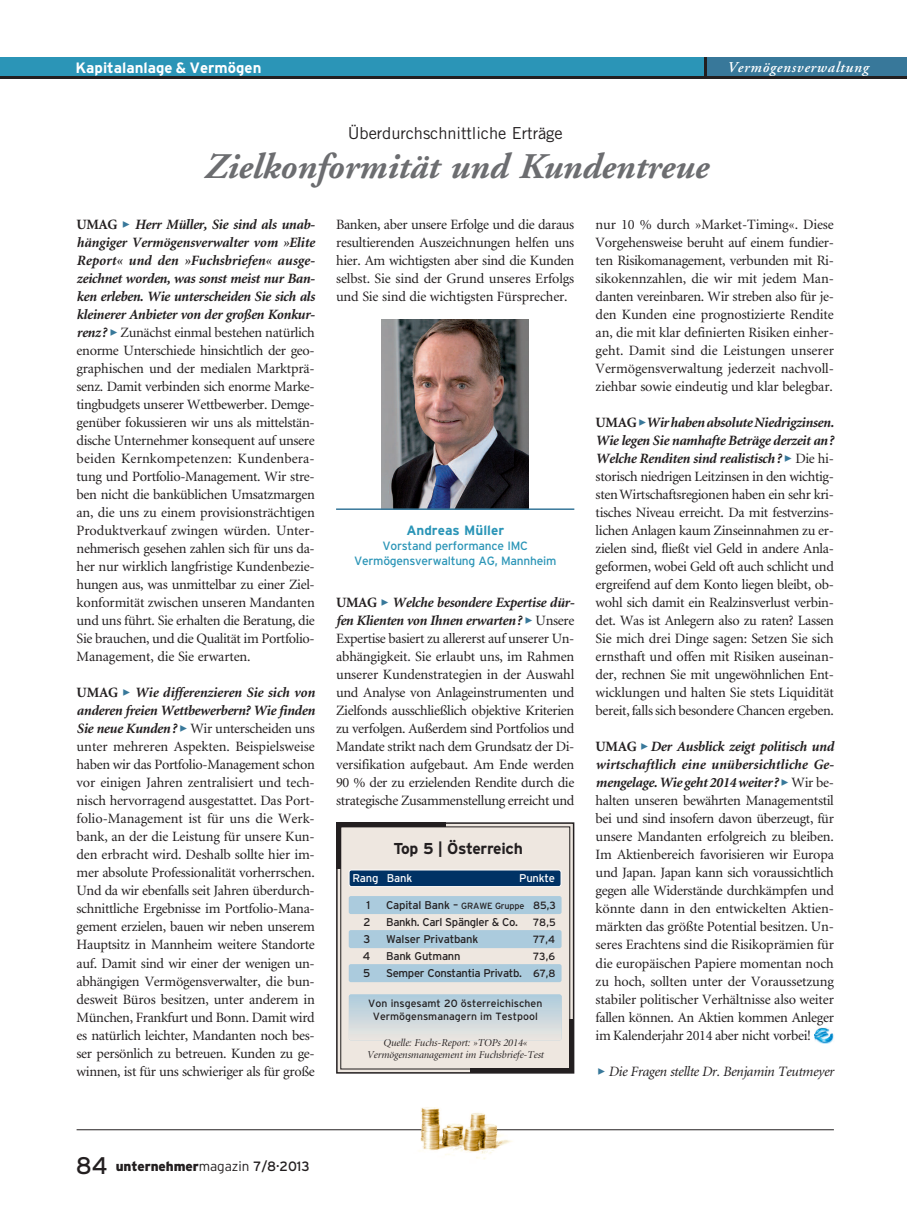
<style>
.page{position:relative;width:919px;height:1217px;background:#fff}
.page>*{position:absolute;margin:0;border:0;box-sizing:border-box;transform-origin:0 0}
.t1{font:italic 700 36px "Adobe Garamond";color:#6c6d70}
.t2{font:16.5px "Trade Gothic";letter-spacing:-.005em;color:#231f20}
.t3{font:700 15.75px "Interstate";letter-spacing:-.02em;color:#231f20}
.t4{font:700 15px "Interstate";color:#fff}
.t5{font:italic 600 15px "Adobe Garamond";letter-spacing:.05em;color:#fff}
.t6{font:14.25px/18px "Minion";letter-spacing:-.025em;color:#231f20;text-align:justify}
.t7{font:italic 14.25px "Minion";letter-spacing:-.025em;color:#231f20}
.t8{font:900 13.5px "Interstate";letter-spacing:-.005em;color:#231f20}
.t9{font:700 13.5px "Interstate";color:#2b95b7}
.t10{font:12px/14.4px "Interstate";letter-spacing:-.02em;color:#2b95b7;text-align:center}
.t11{font:11.25px/17px "Interstate";letter-spacing:-.035em;color:#231f20;text-align:center}
.t12{font:11.25px "Interstate";letter-spacing:-.02em;color:#fff}
.t13{font:10.5px/17px "Interstate";color:#231f20;text-align:center}
.t14{font:italic 10.5px/12.6px "Minion Display";color:#231f20;text-align:center}
.s1{font-weight:700}
.s2{font-family:"FF Dingbests";font-size:13.5px;color:#38789a}
.s3{font-weight:700;font-style:italic}
.s4{font-size:9px}
.s5{font-family:"FF Dingbests";font-style:normal;font-size:13.5px;color:#38789a}
.s6{font-weight:400;font-size:24px}
.s7{font-weight:300}
.s8{font-weight:400}
</style>
<div class="page">
<div style="left:0;top:57px;width:906px;height:22px;background:#2b95b7"></div>
<div style="left:704px;top:57px;width:202px;height:22px;background:#38789a"></div>
<hr style="left:704px;top:57px;width:2px;height:22px;background:#231f20">
<hr style="left:0;top:77px;width:906px;height:2px;background:#231f20">
<img style="left:382px;top:319px;width:146px;height:189px">
<hr style="left:336px;top:508px;width:238px;height:2px;background:#38789a">
<img style="left:404px;top:1107px;width:114px;height:52px">
<hr style="left:77px;top:1129px;width:344px;height:1px;background:#231f20">
<hr style="left:497px;top:1129px;width:336px;height:1px;background:#231f20">
<div style="left:337px;top:822px;width:236px;height:250px;background:#eee7e0"></div>
<div style="left:336px;top:822px;width:238px;height:251px;border:2px solid #231f20"></div>
<div style="left:340px;top:826px;width:230px;height:243px;border:1px solid #231f20"></div>
<hr style="left:337px;top:822px;width:109px;height:4px;background:#231f20">
<hr style="left:336px;top:822px;width:4px;height:47px;background:#231f20">
<hr style="left:569px;top:1019px;width:4px;height:52px;background:#231f20">
<hr style="left:470px;top:1068px;width:103px;height:4px;background:#231f20">
<div style="left:349px;top:870px;width:211px;height:15px;background:#003265;border-radius:2px"></div>
<div style="left:348px;top:869px;width:213px;height:17px;border:2px solid #fff;border-radius:3px"></div>
<div style="left:349px;top:895px;width:212px;height:18px;background:#abcbdd;border-radius:2px"></div>
<div style="left:349px;top:929px;width:212px;height:18px;background:#abcbdd;border-radius:2px"></div>
<div style="left:349px;top:963px;width:212px;height:18px;background:#abcbdd;border-radius:2px"></div>
<div style="left:349px;top:994px;width:212px;height:46px;background:linear-gradient(to bottom,#accbdc,#e9e5e0);border-radius:2px"></div>
<img style="left:814px;top:1027px;width:20px;height:16px">
<p class="t4" style="left:75px;top:59px;width:187px">Kapitalanlage &amp; Vermögen</p>
<p class="t2" style="left:348px;top:127px;width:216px">Überdurchschnittliche Erträge</p>
<p class="t1" style="left:203px;top:152px;width:506px">Zielkonformität und Kundentreue</p>
<p class="t5" style="left:727px;top:61px;width:143px">Vermögensverwaltung</p>
<p class="t6" style="left:77px;top:216px;width:240px;text-align:left"><span class="s1">UMAG</span> <span class="s2">&gt;</span> <span class="s3">Herr Müller, Sie sind als unab&shy;hängiger Vermögensverwalter vom »Elite Report« und den »Fuchsbriefen« ausge&shy;zeichnet worden, was sonst meist nur Ban&shy;ken erleben. Wie unterscheiden Sie sich als kleinerer Anbieter von der großen Konkur&shy;renz?</span> <span class="s2">&gt;</span> Zunächst einmal bestehen natürlich enorme Unterschiede hinsichtlich der geo&shy;graphischen und der medialen Marktprä&shy;senz. Damit verbinden sich enorme Marke&shy;tingbudgets unserer Wettbewerber. Demge&shy;genüber fokussieren wir uns als mittelstän&shy;dische Unternehmer konsequent auf unsere beiden Kernkompetenzen: Kundenbera&shy;tung und Portfolio-Management. Wir stre&shy;ben nicht die banküblichen Umsatzmargen an, die uns zu einem provisionsträchtigen Produktverkauf zwingen würden. Unter&shy;nehmerisch gesehen zahlen sich für uns da&shy;her nur wirklich langfristige Kundenbezie&shy;hungen aus, was unmittelbar zu einer Ziel&shy;konformität zwischen unseren Mandanten und uns führt. Sie erhalten die Beratung, die Sie brauchen, und die Qualität im Portfolio-Management, die Sie erwarten.</p>
<p class="t6" style="left:77px;top:684px;width:240px"><span class="s1">UMAG</span> <span class="s2">&gt;</span> <span class="s3">Wie differenzieren Sie sich von anderen freien Wettbewerbern? Wie finden Sie neue Kunden?</span> <span class="s2">&gt;</span> Wir unterscheiden uns unter mehreren Aspekten. Beispielsweise haben wir das Portfolio-Management schon vor einigen Jahren zentralisiert und tech&shy;nisch hervorragend ausgestattet. Das Port&shy;folio-Management ist für uns die Werk&shy;bank, an der die Leistung für unsere Kun&shy;den erbracht wird. Deshalb sollte hier im&shy;mer absolute Professionalität vorherrschen.<br>Und da wir ebenfalls seit Jahren überdurch&shy;schnittliche Ergebnisse im Portfolio-Mana&shy;gement erzielen, bauen wir neben unserem Hauptsitz in Mannheim weitere Standorte auf. Damit sind wir einer der wenigen un&shy;abhängigen Vermögensverwalter, die bun&shy;desweit Büros besitzen, unter anderem in München, Frankfurt und Bonn. Damit wird es natürlich leichter, Mandanten noch bes&shy;ser persönlich zu betreuen. Kunden zu ge&shy;winnen, ist für uns schwieriger als für große</p>
<p class="t6" style="left:336px;top:216px;width:240px">Banken, aber unsere Erfolge und die daraus resultierenden Auszeichnungen helfen uns hier. Am wichtigsten aber sind die Kunden selbst. Sie sind der Grund unseres Erfolgs und Sie sind die wichtigsten Fürsprecher.</p>
<p class="t9" style="left:406px;top:522px;width:99px">Andreas Müller</p>
<p class="t10" style="left:354px;top:538px;width:204px">Vorstand performance IMC<br>Vermögensverwaltung AG, Mannheim</p>
<p class="t6" style="left:336px;top:594px;width:240px;text-align:left"><span class="s1">UMAG</span> <span class="s2">&gt;</span> <span class="s3">Welche besondere Expertise dür&shy;fen Klienten von Ihnen erwarten?</span> <span class="s2">&gt;</span> Unsere Expertise basiert zu allererst auf unserer Un&shy;abhängigkeit. Sie erlaubt uns, im Rahmen unserer Kundenstrategien in der Auswahl und Analyse von Anlageinstrumenten und Zielfonds ausschließlich objektive Kriterien zu verfolgen. Außerdem sind Portfolios und Mandate strikt nach dem Grundsatz der Di&shy;versifikation aufgebaut. Am Ende werden 90 % der zu erzielenden Rendite durch die strategische Zusammenstellung erreicht und</p>
<p class="t3" style="left:393px;top:839px;width:131px">Top 5 | Österreich</p>
<p class="t12" style="left:352px;top:870px;width:61px">Rang Bank</p>
<p class="t12" style="left:519px;top:870px;width:37px">Punkte</p>
<p class="t11" style="left:363px;top:896px;width:9px">1<br>2<br>3<br>4<br>5</p>
<p class="t11" style="left:386px;top:896px;width:140px;text-align:left">Capital Bank – <span class="s4">GRAWE Gruppe<br></span>Bankh. Carl Spängler &amp; Co.<br>Walser Privatbank<br>Bank Gutmann<br>Semper Constantia Privatb.</p>
<p class="t13" style="left:533px;top:896px;width:24px;text-align:justify">85,3<br>78,5<br>77,4<br>73,6<br>67,8</p>
<p class="t13" style="left:368px;top:996px;width:176px;line-height:12.8px">Von insgesamt 20 österreichischen<br>Vermögensmanagern im Testpool</p>
<p class="t14" style="left:366px;top:1036px;width:178px">Quelle: Fuchs-Report: »TOPs 2014«<br>Vermögensmanagement im Fuchsbriefe-Test</p>
<p class="t6" style="left:595px;top:216px;width:240px">nur 10 % durch »Market-Timing«. Diese Vorgehensweise beruht auf einem fundier&shy;ten Risikomanagement, verbunden mit Ri&shy;sikokennzahlen, die wir mit jedem Man&shy;danten vereinbaren. Wir streben also für je&shy;den Kunden eine prognostizierte Rendite an, die mit klar definierten Risiken einher&shy;geht. Damit sind die Leistungen unserer Vermögensverwaltung jederzeit nachvoll&shy;ziehbar sowie eindeutig und klar belegbar.</p>
<p class="t6" style="left:595px;top:414px;width:240px"><span class="s1">UMAG</span><span class="s2">&gt;</span><span class="s3">WirhabenabsoluteNiedrigzinsen.<br>Wie legen Sie namhafte Beträge derzeit an?<br>Welche Renditen sind realistisch?</span> <span class="s2">&gt;</span> Die hi&shy;storisch niedrigen Leitzinsen in den wichtig&shy;stenWirtschaftsregionen haben ein sehr kri&shy;tisches Niveau erreicht. Da mit festverzins&shy;lichen Anlagen kaum Zinseinnahmen zu er&shy;zielen sind, fließt viel Geld in andere Anla&shy;geformen, wobei Geld oft auch schlicht und ergreifend auf dem Konto liegen bleibt, ob&shy;wohl sich damit ein Realzinsverlust verbin&shy;det. Was ist Anlegern also zu raten? Lassen Sie mich drei Dinge sagen: Setzen Sie sich ernsthaft und offen mit Risiken auseinan&shy;der, rechnen Sie mit ungewöhnlichen Ent&shy;wicklungen und halten Sie stets Liquidität bereit, falls sich besondere Chancen ergeben.</p>
<p class="t6" style="left:595px;top:738px;width:240px;text-align:left"><span class="s1">UMAG</span> <span class="s2">&gt;</span><span class="s3">Der Ausblick zeigt politisch und wirtschaftlich eine unübersichtliche Ge&shy;mengelage.Wie geht 2014weiter?</span> <span class="s2">&gt;</span> Wir be&shy;halten unseren bewährten Managementstil bei und sind insofern davon überzeugt, für unsere Mandanten erfolgreich zu bleiben.<br>Im Aktienbereich favorisieren wir Europa und Japan. Japan kann sich voraussichtlich gegen alle Widerstände durchkämpfen und könnte dann in den entwickelten Aktien&shy;märkten das größte Potential besitzen. Un&shy;seres Erachtens sind die Risikoprämien für die europäischen Papiere momentan noch zu hoch, sollten unter der Voraussetzung stabiler politischer Verhältnisse also weiter fallen können. An Aktien kommen Anleger im Kalenderjahr 2014 aber nicht vorbei!</p>
<p class="t7" style="left:597px;top:1065px;width:238px"><span class="s5">&gt;</span> Die Fragen stellte Dr. Benjamin Teutmeyer</p>
<p class="t8" style="left:76px;top:1157px;width:235px"><span class="s6">84</span> unternehmer<span class="s7">magazin</span> <span class="s8">7/8·2013</span></p>
</div>
